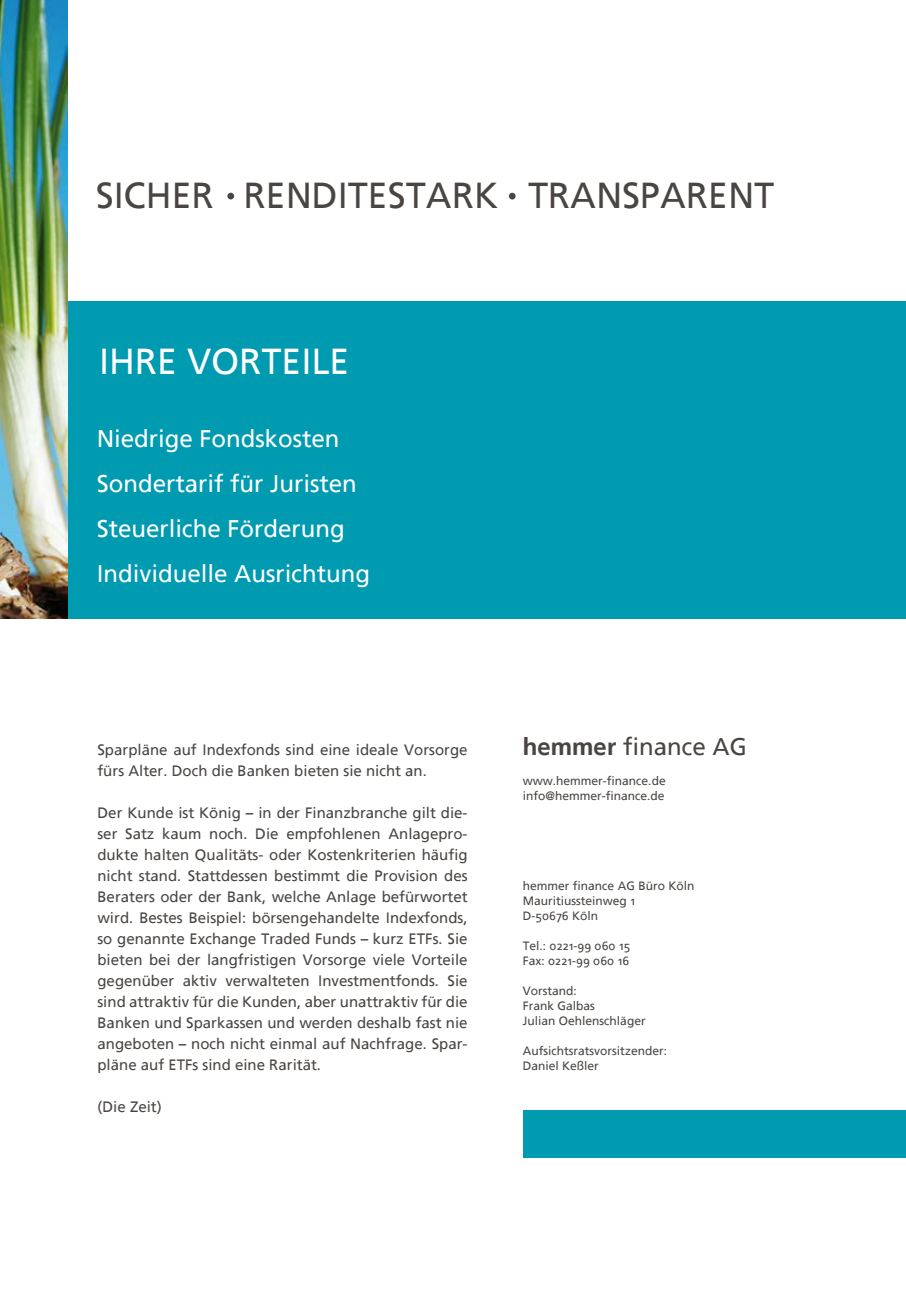
<style>
.page{position:relative;width:906px;height:1289px;background:#fff}
.page>*{position:absolute;margin:0;border:0;box-sizing:border-box;transform-origin:0 0}
.t1{font:36px "Frutiger Linotype";color:#494542}
.t2{font:36px "Frutiger Linotype";color:#fff}
.t3{font:24px/45px "Frutiger Linotype";color:#fff}
.t4{font:24px "Frutiger Linotype";color:#494542}
.t5{font:15px/21px "Frutiger Linotype";color:#494542}
.t6{font:12px/15px "Frutiger Linotype";color:#494542}
.s1{font-weight:700}
</style>
<div class="page">
<div style="left:68px;top:301px;width:838px;height:317px;background:#009ab1"></div>
<svg style="left:509px;top:193px;width:6px;height:6px"></svg>
<div style="left:227px;top:193px;width:7px;height:6px;background:#494542;border-radius:50%"></div>
<img style="left:0;top:0;width:67px;height:618px">
<div style="left:523px;top:1110px;width:383px;height:48px;background:#009ab1"></div>
<p class="t1" style="left:96px;top:174px;width:680px">SICHER RENDITESTARK TRANSPARENT</p>
<p class="t2" style="left:99px;top:340px;width:252px">IHRE VORTEILE</p>
<p class="t3" style="left:97px;top:416px;width:275px">Niedrige Fondskosten<br>Sondertarif für Juristen<br>Steuerliche Förderung<br>Individuelle Ausrichtung</p>
<p class="t5" style="left:97px;top:739px;width:371px">Sparpläne auf Indexfonds sind eine ideale Vorsorge fürs Alter. Doch die Banken bieten sie nicht an.</p>
<p class="t5" style="left:97px;top:802px;width:371px;text-align:justify">Der Kunde ist König – in der Finanzbranche gilt die&shy;ser Satz kaum noch. Die empfohlenen Anlagepro&shy;dukte halten Qualitäts- oder Kostenkriterien häufig nicht stand. Stattdessen bestimmt die Provision des Beraters oder der Bank, welche Anlage befürwortet wird. Bestes Beispiel: börsengehandelte Indexfonds, so genannte Exchange Traded Funds – kurz ETFs. Sie bieten bei der langfristigen Vorsorge viele Vorteile gegenüber aktiv verwalteten Investmentfonds. Sie sind attraktiv für die Kunden, aber unattraktiv für die Banken und Sparkassen und werden deshalb fast nie angeboten – noch nicht einmal auf Nachfrage. Spar&shy;pläne auf ETFs sind eine Rarität.</p>
<p class="t5" style="left:97px;top:1096px;width:66px">(Die Zeit)</p>
<p class="t4" style="left:523px;top:732px;width:226px"><span class="s1">hemmer</span> finance AG</p>
<p class="t6" style="left:523px;top:773px;width:144px">www.hemmer-finance.de info@hemmer-finance.de</p>
<p class="t6" style="left:523px;top:878px;width:173px">hemmer finance AG Büro Köln<br>Mauritiussteinweg 1<br>D-50676 Köln</p>
<p class="t6" style="left:523px;top:938px;width:109px">Tel.: 0221-99 060 15<br>Fax: 0221-99 060 16</p>
<p class="t6" style="left:523px;top:983px;width:124px">Vorstand:<br>Frank Galbas<br>Julian Oehlenschläger</p>
<p class="t6" style="left:523px;top:1043px;width:146px">Aufsichtsratsvorsitzender:<br>Daniel Keßler</p>
</div>
